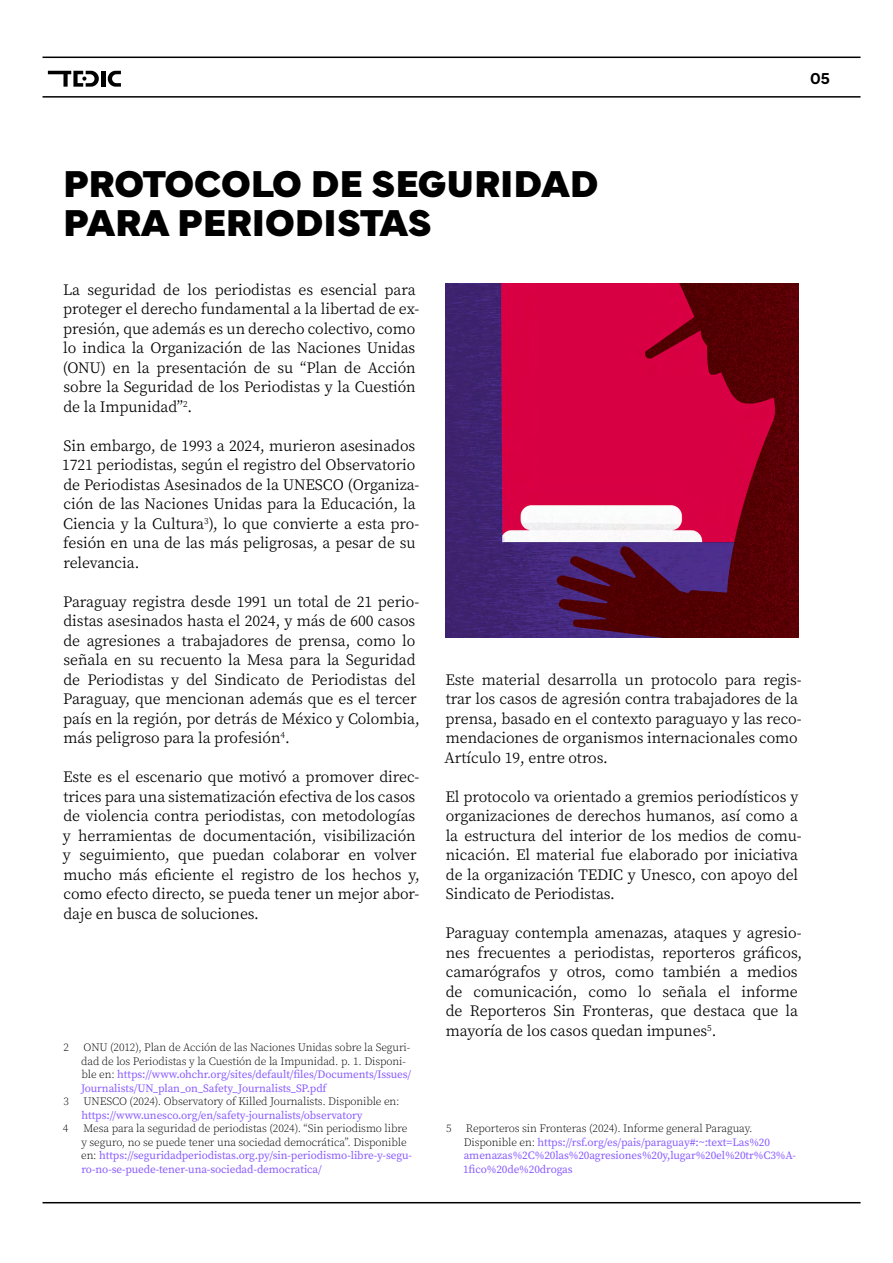
<style>
.page{position:relative;width:893px;height:1263px;background:#fff}
.page>*{position:absolute;margin:0;border:0;box-sizing:border-box;transform-origin:0 0}
.t1{font:900 39px/39px "Mundial";color:#000}
.t2{font:600 16.5px "Mundial";color:#000}
.t3{font:15.75px/19.5px "Source Serif Variable";letter-spacing:-.005em;color:#000}
.t4{font:11.25px/13.5px "Source Serif Variable";letter-spacing:-.01em;color:#000}
.t5{font:11.25px/13.5px "Source Serif Variable";letter-spacing:-.01em;color:#8b5dff}
.s1{color:#8b5dff}
.s2{color:#000}
</style>
<div class="page">
<hr style="left:43px;top:1202px;width:817px;height:1px;background:#000">
<svg style="left:108px;top:71px;width:13px;height:16px"></svg>
<hr style="left:101px;top:71px;width:4px;height:16px;background:#000">
<svg style="left:48px;top:71px;width:51px;height:16px"></svg>
<hr style="left:43px;top:57px;width:817px;height:1px;background:#000">
<hr style="left:43px;top:96px;width:817px;height:2px;background:#000">
<img style="left:445px;top:284px;width:353px;height:353px">
<p class="t2" style="left:810px;top:66px;width:21px">05</p>
<h1 class="t1" style="left:63px;top:161px;width:536px">PROTOCOLO DE SEGURIDAD<br>PARA PERIODISTAS</h1>
<p class="t3" style="left:63px;top:280px;width:358px">La seguridad de los periodistas es esencial para proteger el derecho fundamental a la libertad de ex&shy;presión, que además es un derecho colectivo, como lo indica la Organización de las Naciones Unidas (ONU) en la presentación de su “Plan de Acción sobre la Seguridad de los Periodistas y la Cuestión de la Impunidad”<sup>2</sup>.</p>
<p class="t3" style="left:62px;top:436px;width:359px">Sin embargo, de 1993 a 2024, murieron asesinados 1721 periodistas, según el registro del Observatorio de Periodistas Asesinados de la UNESCO (Organiza&shy;ción de las Naciones Unidas para la Educación, la Ciencia y la Cultura<sup>3</sup>), lo que convierte a esta pro&shy;fesión en una de las más peligrosas, a pesar de su relevancia.</p>
<p class="t3" style="left:63px;top:592px;width:358px">Paraguay registra desde 1991 un total de 21 perio&shy;distas asesinados hasta el 2024, y más de 600 casos de agresiones a trabajadores de prensa, como lo señala en su recuento la Mesa para la Seguridad de Periodistas y del Sindicato de Periodistas del Paraguay, que mencionan además que es el tercer país en la región, por detrás de México y Colombia, más peligroso para la profesión<sup>4</sup>.</p>
<p class="t3" style="left:63px;top:767px;width:358px">Este es el escenario que motivó a promover direc&shy;trices para una sistematización efectiva de los casos de violencia contra periodistas, con metodologías y herramientas de documentación, visibilización y seguimiento, que puedan colaborar en volver mucho más eficiente el registro de los hechos y, como efecto directo, se pueda tener un mejor abor&shy;daje en busca de soluciones.</p>
<p class="t4" style="left:63px;top:1041px;width:7px">2</p>
<p class="t4" style="left:81px;top:1041px;width:332px">ONU (2012), Plan de Acción de las Naciones Unidas sobre la Seguri&shy;dad de los Periodistas y la Cuestión de la Impunidad. p. 1. Disponi&shy;ble en: <span class="s1">https://www.ohchr.org/sites/default/files/Documents/Issues/ Journalists/UN_plan_on_Safety_Journalists_SP.pdf</span></p>
<p class="t4" style="left:63px;top:1095px;width:7px">3</p>
<p class="t4" style="left:84px;top:1095px;width:317px">UNESCO (2024). Observatory of Killed Journalists. Disponible en:</p>
<p class="t5" style="left:82px;top:1108px;width:283px">https://www.unesco.org/en/safety-journalists/observatory</p>
<p class="t4" style="left:63px;top:1122px;width:7px">4</p>
<p class="t4" style="left:81px;top:1122px;width:332px">Mesa para la seguridad de periodistas (2024). “Sin periodismo libre y seguro, no se puede tener una sociedad democrática”. Disponible en: <span class="s1">https://seguridadperiodistas.org.py/sin-periodismo-libre-y-segu&shy;ro-no-se-puede-tener-una-sociedad-democratica/</span></p>
<p class="t3" style="left:444px;top:670px;width:359px">Este material desarrolla un protocolo para regis&shy;trar los casos de agresión contra trabajadores de la prensa, basado en el contexto paraguayo y las reco&shy;mendaciones de organismos internacionales como Artículo 19, entre otros.</p>
<p class="t3" style="left:445px;top:787px;width:358px">El protocolo va orientado a gremios periodísticos y organizaciones de derechos humanos, así como a la estructura del interior de los medios de comu&shy;nicación. El material fue elaborado por iniciativa de la organización TEDIC y Unesco, con apoyo del Sindicato de Periodistas.</p>
<p class="t3" style="left:445px;top:923px;width:358px">Paraguay contempla amenazas, ataques y agresio&shy;nes frecuentes a periodistas, reporteros gráficos, camarógrafos y otros, como también a medios de comunicación, como lo señala el informe de Reporteros Sin Fronteras, que destaca que la mayoría de los casos quedan impunes<sup>5</sup>.</p>
<p class="t4" style="left:446px;top:1122px;width:7px">5</p>
<p class="t5" style="left:463px;top:1122px;width:334px"><span class="s2">Reporteros sin Fronteras (2024). Informe general Paraguay.<br>Disponible en:</span> https://rsf.org/es/pais/paraguay#:~:text=Las%20 amenazas%2C%20las%20agresiones%20y,lugar%20el%20tr%C3%A-1fico%20de%20drogas</p>
</div>
